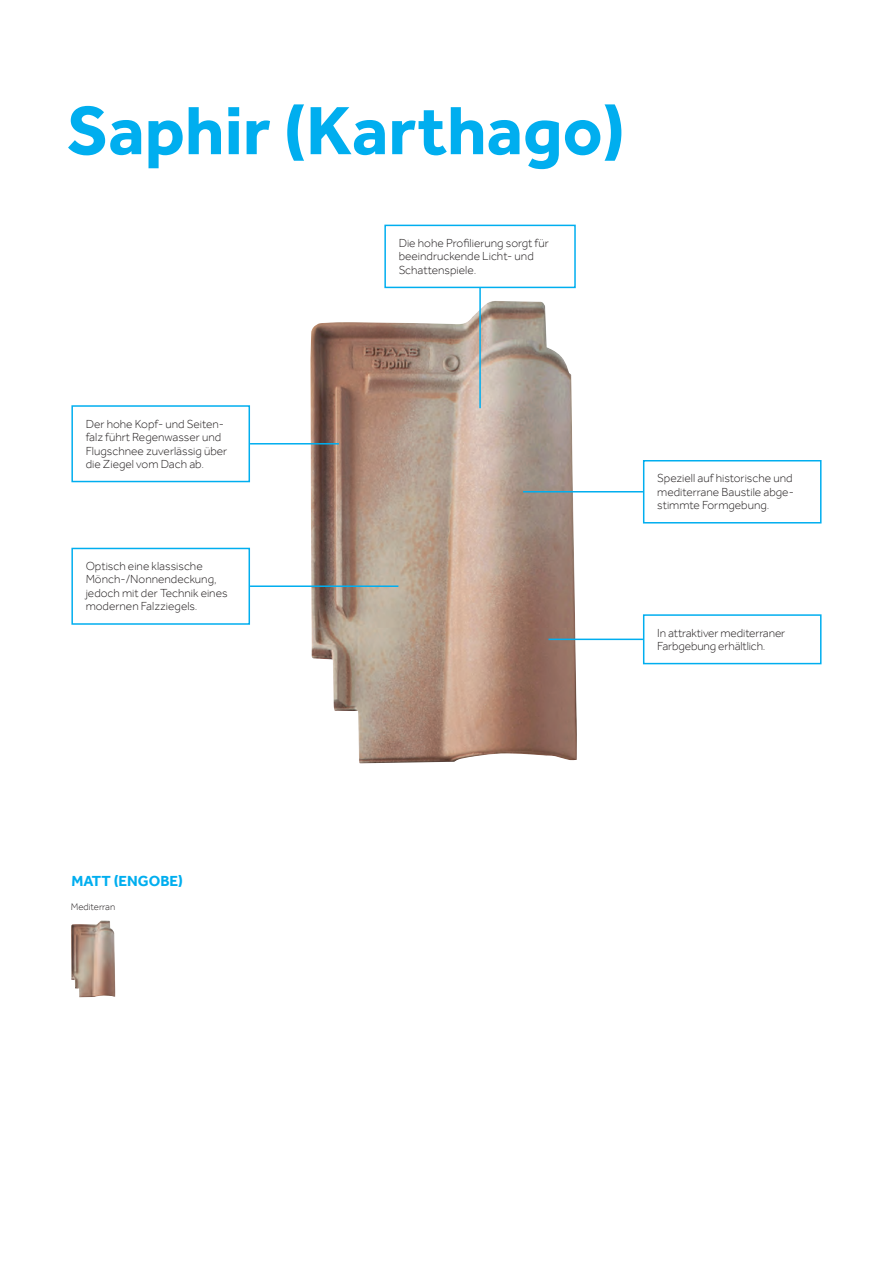
<style>
.page{position:relative;width:893px;height:1263px;background:#fff}
.page>*{position:absolute;margin:0;border:0;box-sizing:border-box;transform-origin:0 0}
.t1{font:700 70.5px "Effra";color:#00aeef}
.t2{font:700 15px "Effra";color:#00aeef}
.t3{font:300 12px/13.5px "Effra";color:#231f20}
.t4{font:300 9.75px "Effra";color:#231f20}
</style>
<div class="page">
<img style="left:310px;top:301px;width:267px;height:462px">
<div style="left:384px;top:225px;width:192px;height:63px;border:2px solid #00aeef"></div>
<hr style="left:479px;top:287px;width:2px;height:121px;background:#00aeef">
<div style="left:71px;top:405px;width:179px;height:77px;border:2px solid #00aeef"></div>
<hr style="left:250px;top:443px;width:89px;height:1px;background:#00aeef">
<div style="left:71px;top:548px;width:179px;height:77px;border:2px solid #00aeef"></div>
<hr style="left:250px;top:585px;width:148px;height:2px;background:#00aeef">
<div style="left:643px;top:460px;width:178px;height:63px;border:2px solid #00aeef"></div>
<hr style="left:523px;top:491px;width:120px;height:1px;background:#00aeef">
<div style="left:643px;top:614px;width:178px;height:50px;border:2px solid #00aeef"></div>
<hr style="left:549px;top:639px;width:94px;height:1px;background:#00aeef">
<img style="left:71px;top:920px;width:44px;height:77px">
<h1 class="t1" style="left:67px;top:89px;width:560px">Saphir (Karthago)</h1>
<p class="t3" style="left:399px;top:236px;width:152px">Die hohe Profilierung sorgt für beeindruckende Licht- und<br>Schattenspiele.</p>
<p class="t3" style="left:86px;top:417px;width:143px">Der hohe Kopf- und Seiten&shy;falz führt Regenwasser und<br>Flugschnee zuverlässig über die Ziegel vom Dach ab.</p>
<p class="t3" style="left:86px;top:559px;width:143px">Optisch eine klassische<br>Mönch-/Nonnendeckung, jedoch mit der Technik eines modernen Falzziegels.</p>
<p class="t3" style="left:657px;top:471px;width:138px;text-align:justify">Speziell auf historische und mediterrane Baustile abge&shy;stimmte Formgebung.</p>
<p class="t3" style="left:657px;top:626px;width:130px">In attraktiver mediterraner<br>Farbgebung erhältlich.</p>
<p class="t2" style="left:71px;top:872px;width:113px">MATT (ENGOBE)</p>
<p class="t4" style="left:71px;top:901px;width:46px">Mediterran</p>
</div>
